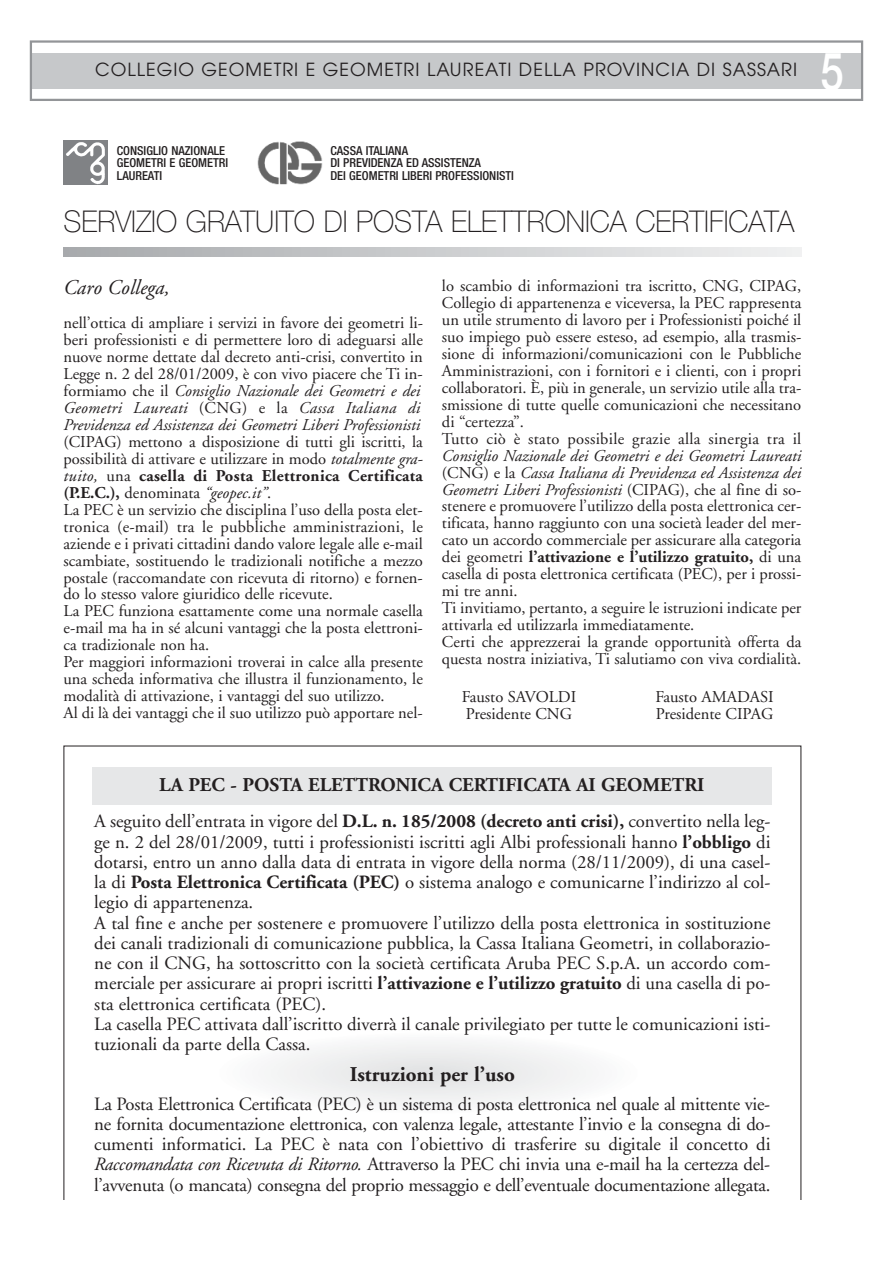
<style>
.page{position:relative;width:893px;height:1263px;background:#fff}
.page>*{position:absolute;margin:0;border:0;box-sizing:border-box;transform-origin:0 0}
.t1{font:500 52.5px "Helvetica Neue";color:#fff;scale:.8 1}
.t2{font:100 30px "Helvetica Neue";color:#231f20;scale:.95 1}
.t3{font:700 21px "Adobe Garamond";color:#231f20}
.t4{font:italic 21px "Adobe Garamond";color:#231f20}
.t5{font:700 19.5px "Adobe Garamond";color:#231f20}
.t6{font:18.75px/20.2px "Adobe Garamond";color:#231f20}
.t7{font:18px "Avant Garde";letter-spacing:.055em;color:#231f20}
.t8{font:16.5px/17px "Adobe Garamond";color:#231f20}
.t9{font:500 condensed 12.3px/12.3px "Helvetica Neue";color:#231f20}
.s1{font-style:italic}
.s2{font-weight:700}
</style>
<div class="page">
<div style="left:31px;top:53px;width:831px;height:36px;background:#c6c8ca"></div>
<div style="left:30px;top:40px;width:833px;height:61px;border:2px solid #939598"></div>
<svg style="left:64px;top:247px;width:737px;height:10px;background:#cbcdce"></svg>
<div style="left:92px;top:767px;width:680px;height:37px;background:#e6e7e8"></div>
<img style="left:64px;top:140px;width:44px;height:45px">
<svg style="left:275px;top:184px;width:29px;height:1px"></svg>
<img style="left:258px;top:141px;width:65px;height:43px">
<p class="t7" style="left:95px;top:63px;width:703px">COLLEGIO GEOMETRI E GEOMETRI LAUREATI DELLA PROVINCIA DI SASSARI</p>
<h1 class="t1" style="left:821px;top:52px;width:31px">5</h1>
<p class="t9" style="left:117px;top:146px;width:113px">CONSIGLIO NAZIONALE<br>GEOMETRI E GEOMETRI<br>LAUREATI</p>
<p class="t9" style="left:330px;top:146px;width:185px">CASSA ITALIANA<br>DI PREVIDENZA ED ASSISTENZA<br>DEI GEOMETRI LIBERI PROFESSIONISTI</p>
<h2 class="t2" style="left:64px;top:210px;width:771px">SERVIZIO GRATUITO DI POSTA ELETTRONICA CERTIFICATA</h2>
<p class="t4" style="left:64px;top:279px;width:108px">Caro Collega,</p>
<p class="t8" style="left:64px;top:316px;width:361px">nell’ottica di ampliare i servizi in favore dei geometri li&shy;beri professionisti e di permettere loro di adeguarsi alle nuove norme dettate dal decreto anti-crisi, convertito in Legge n. 2 del 28/01/2009, è con vivo piacere che Ti in&shy;formiamo che il <span class="s1">Consiglio Nazionale dei Geometri e dei Geometri Laureati</span> (CNG) e la <span class="s1">Cassa Italiana di Previdenza ed Assistenza dei Geometri Liberi Professionisti</span></p>
<p class="t8" style="left:64px;top:435px;width:361px">(CIPAG) mettono a disposizione di tutti gli iscritti, la possibilità di attivare e utilizzare in modo <span class="s1">totalmente gra&shy;tuito,</span> una <span class="s2">casella di Posta Elettronica Certificata (P.E.C.),</span> denominata <span class="s1">“geopec.it”</span>.<br>La PEC è un servizio che disciplina l’uso della posta elet&shy;tronica (e-mail) tra le pubbliche amministrazioni, le aziende e i privati cittadini dando valore legale alle e-mail scambiate, sostituendo le tradizionali notifiche a mezzo postale (raccomandate con ricevuta di ritorno) e fornen&shy;do lo stesso valore giuridico delle ricevute.<br>La PEC funziona esattamente come una normale casella e-mail ma ha in sé alcuni vantaggi che la posta elettroni&shy;ca tradizionale non ha.<br>Per maggiori informazioni troverai in calce alla presente una scheda informativa che illustra il funzionamento, le modalità di attivazione, i vantaggi del suo utilizzo.<br>Al di là dei vantaggi che il suo utilizzo può apportare nel-</p>
<p class="t8" style="left:442px;top:279px;width:361px">lo scambio di informazioni tra iscritto, CNG, CIPAG, Collegio di appartenenza e viceversa, la PEC rappresenta un utile strumento di lavoro per i Professionisti poiché il suo impiego può essere esteso, ad esempio, alla trasmis&shy;sione di informazioni/comunicazioni con le Pubbliche Amministrazioni, con i fornitori e i clienti, con i propri collaboratori. È, più in generale, un servizio utile alla tra&shy;smissione di tutte quelle comunicazioni che necessitano di “certezza”.<br>Tutto ciò è stato possibile grazie alla sinergia tra il</p>
<p class="t8" style="left:442px;top:448px;width:361px"><span class="s1">Consiglio Nazionale dei Geometri e dei Geometri Laureati </span>(CNG) e la <span class="s1">Cassa Italiana di Previdenza ed Assistenza dei Geometri Liberi Professionisti</span> (CIPAG), che al fine di so&shy;stenere e promuovere l’utilizzo della posta elettronica cer&shy;tificata, hanno raggiunto con una società leader del mer&shy;cato un accordo commerciale per assicurare alla categoria dei geometri <span class="s2">l’attivazione e l’utilizzo gratuito,</span> di una casella di posta elettronica certificata (PEC), per i prossi&shy;mi tre anni.<br>Ti invitiamo, pertanto, a seguire le istruzioni indicate per attivarla ed utilizzarla immediatamente.<br>Certi che apprezzerai la grande opportunità offerta da questa nostra iniziativa, Ti salutiamo con viva cordialità.</p>
<p class="t8" style="left:462px;top:689px;width:116px">Fausto SAVOLDI</p>
<p class="t8" style="left:655px;top:689px;width:120px">Fausto AMADASI</p>
<p class="t8" style="left:466px;top:706px;width:108px">Presidente CNG</p>
<p class="t8" style="left:656px;top:706px;width:119px">Presidente CIPAG</p>
<p class="t5" style="left:159px;top:777px;width:547px">LA PEC - POSTA ELETTRONICA CERTIFICATA AI GEOMETRI</p>
<p class="t6" style="left:94px;top:813px;width:678px">A seguito dell’entrata in vigore del <span class="s2">D.L. n. 185/2008 (decreto anti crisi),</span> convertito nella leg&shy;ge n. 2 del 28/01/2009, tutti i professionisti iscritti agli Albi professionali hanno <span class="s2">l’obbligo</span> di dotarsi, entro un anno dalla data di entrata in vigore della norma (28/11/2009), di una casel&shy;la di <span class="s2">Posta Elettronica Certificata (PEC)</span> o sistema analogo e comunicarne l’indirizzo al col&shy;legio di appartenenza.<br>A tal fine e anche per sostenere e promuovere l’utilizzo della posta elettronica in sostituzione dei canali tradizionali di comunicazione pubblica, la Cassa Italiana Geometri, in collaborazio&shy;ne con il CNG, ha sottoscritto con la società certificata Aruba PEC S.p.A. un accordo com&shy;merciale per assicurare ai propri iscritti <span class="s2">l’attivazione e l’utilizzo gratuito</span> di una casella di po&shy;sta elettronica certificata (PEC).<br>La casella PEC attivata dall’iscritto diverrà il canale privilegiato per tutte le comunicazioni isti&shy;tuzionali da parte della Cassa.</p>
<p class="t3" style="left:350px;top:1066px;width:166px">Istruzioni per l’uso</p>
<p class="t6" style="left:94px;top:1095px;width:678px;text-align:justify">La Posta Elettronica Certificata (PEC) è un sistema di posta elettronica nel quale al mittente vie&shy;ne fornita documentazione elettronica, con valenza legale, attestante l’invio e la consegna di do&shy;cumenti informatici. La PEC è nata con l’obiettivo di trasferire su digitale il concetto di <span class="s1">Raccomandata con Ricevuta di Ritorno.</span> Attraverso la PEC chi invia una e-mail ha la certezza del&shy;l’avvenuta (o mancata) consegna del proprio messaggio e dell’eventuale documentazione allegata.</p>
</div>
